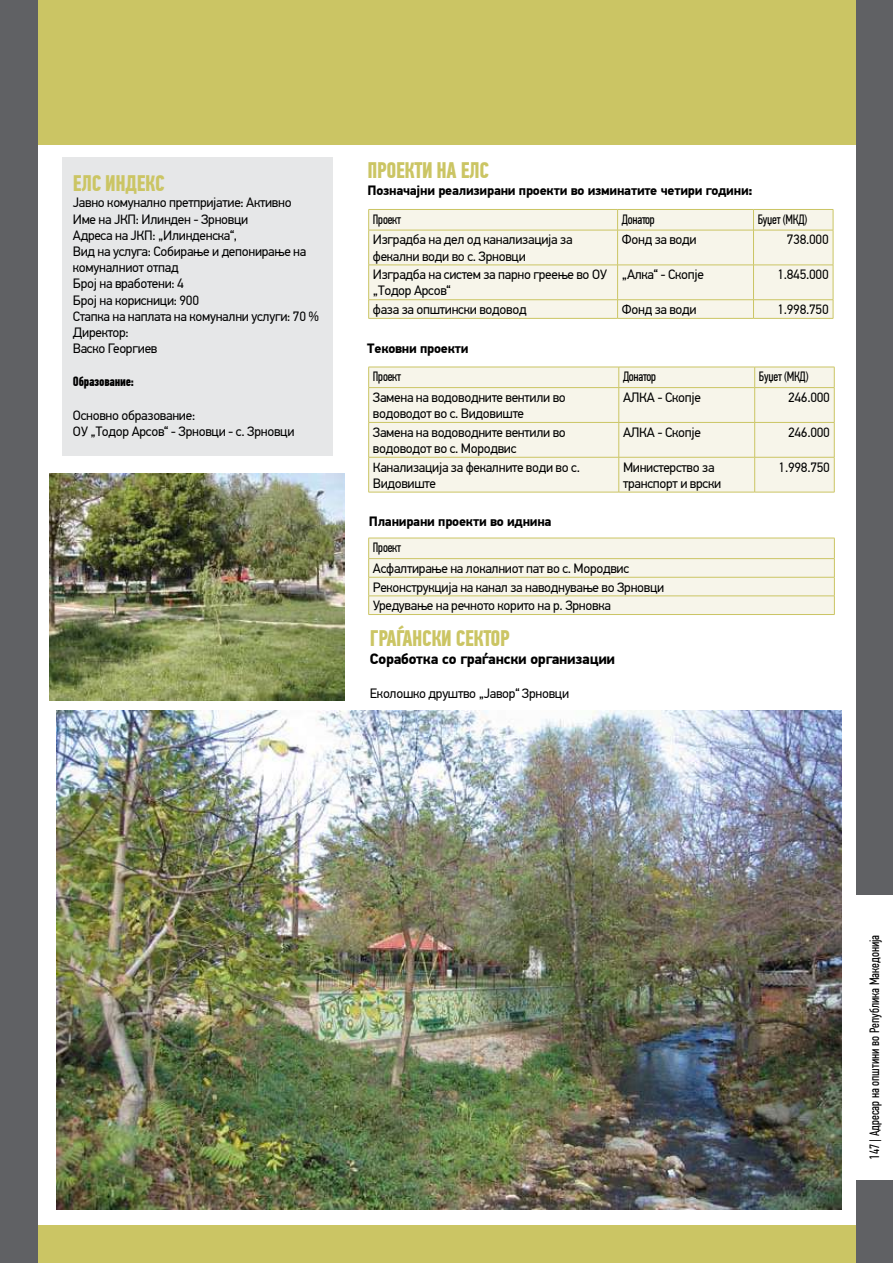
<style>
.page{position:relative;width:893px;height:1263px;background:#fff}
.page>*{position:absolute;margin:0;border:0;box-sizing:border-box;transform-origin:0 0}
.t1{font:700 22.5px "PF Din Text Comp Pro";letter-spacing:-.02em;color:#cbc564}
.t2{font:700 15px "PF1 Din Text Pro";letter-spacing:-.02em;color:#000}
.t3{font:13.5px/16.2px "PF1 Din Text Pro";letter-spacing:-.02em;color:#000}
.t4{font:13.5px "PF Din Text Comp Pro";letter-spacing:-.015em;color:#000}
.t5{font:700 13.5px "PF1 Din Text Pro";letter-spacing:-.02em;color:#000}
.t6{font:700 13.5px "PF Din Text Comp Pro";letter-spacing:-.02em;color:#000}
</style>
<div class="page">
<div style="left:0;top:1225px;width:893px;height:38px;background:#cbc564"></div>
<div style="left:7px;top:0;width:886px;height:145px;background:#cbc564"></div>
<div style="left:0;top:0;width:37px;height:1263px;background:#606164"></div>
<div style="left:856px;top:0;width:37px;height:894px;background:#606164"></div>
<div style="left:856px;top:1181px;width:37px;height:82px;background:#606164"></div>
<img style="left:50px;top:473px;width:294px;height:228px">
<img style="left:57px;top:711px;width:785px;height:498px">
<div style="left:62px;top:157px;width:271px;height:299px;background:#e6e7e8"></div>
<div style="left:369px;top:210px;width:464px;height:108px;background:#f7f5ea"></div>
<hr style="left:368px;top:209px;width:250px;height:1px;background:#cbc564">
<svg style="left:368px;top:210px;width:1px;height:20px"></svg>
<hr style="left:618px;top:209px;width:135px;height:1px;background:#cbc564">
<svg style="left:617px;top:210px;width:1px;height:20px"></svg>
<hr style="left:753px;top:209px;width:80px;height:1px;background:#cbc564">
<svg style="left:753px;top:210px;width:1px;height:20px"></svg>
<svg style="left:833px;top:210px;width:1px;height:20px"></svg>
<hr style="left:368px;top:230px;width:250px;height:1px;background:#cbc564">
<hr style="left:368px;top:230px;width:1px;height:35px;background:#cbc564">
<hr style="left:618px;top:230px;width:135px;height:1px;background:#cbc564">
<hr style="left:617px;top:230px;width:1px;height:35px;background:#cbc564">
<hr style="left:753px;top:230px;width:80px;height:1px;background:#cbc564">
<hr style="left:753px;top:230px;width:1px;height:35px;background:#cbc564">
<hr style="left:833px;top:230px;width:1px;height:35px;background:#cbc564">
<hr style="left:368px;top:265px;width:250px;height:1px;background:#cbc564">
<hr style="left:368px;top:265px;width:1px;height:35px;background:#cbc564">
<hr style="left:618px;top:265px;width:135px;height:1px;background:#cbc564">
<hr style="left:617px;top:265px;width:1px;height:35px;background:#cbc564">
<hr style="left:753px;top:265px;width:80px;height:1px;background:#cbc564">
<hr style="left:753px;top:265px;width:1px;height:35px;background:#cbc564">
<hr style="left:833px;top:265px;width:1px;height:35px;background:#cbc564">
<hr style="left:368px;top:299px;width:250px;height:1px;background:#cbc564">
<svg style="left:368px;top:300px;width:1px;height:18px"></svg>
<hr style="left:618px;top:299px;width:135px;height:1px;background:#cbc564">
<svg style="left:617px;top:300px;width:1px;height:18px"></svg>
<hr style="left:753px;top:299px;width:80px;height:1px;background:#cbc564">
<svg style="left:753px;top:300px;width:1px;height:18px"></svg>
<svg style="left:833px;top:300px;width:1px;height:18px"></svg>
<hr style="left:368px;top:318px;width:250px;height:1px;background:#cbc564">
<hr style="left:618px;top:318px;width:135px;height:1px;background:#cbc564">
<hr style="left:753px;top:318px;width:80px;height:1px;background:#cbc564">
<div style="left:369px;top:368px;width:465px;height:124px;background:#f7f5ea"></div>
<hr style="left:368px;top:367px;width:251px;height:1px;background:#cbc564">
<svg style="left:368px;top:367px;width:1px;height:20px"></svg>
<hr style="left:619px;top:367px;width:136px;height:1px;background:#cbc564">
<svg style="left:618px;top:367px;width:1px;height:20px"></svg>
<hr style="left:755px;top:367px;width:79px;height:1px;background:#cbc564">
<svg style="left:754px;top:367px;width:1px;height:20px"></svg>
<svg style="left:834px;top:367px;width:1px;height:20px"></svg>
<hr style="left:368px;top:387px;width:251px;height:1px;background:#cbc564">
<hr style="left:368px;top:388px;width:1px;height:34px;background:#cbc564">
<hr style="left:619px;top:387px;width:136px;height:1px;background:#cbc564">
<hr style="left:618px;top:388px;width:1px;height:34px;background:#cbc564">
<hr style="left:755px;top:387px;width:79px;height:1px;background:#cbc564">
<hr style="left:754px;top:388px;width:1px;height:34px;background:#cbc564">
<hr style="left:834px;top:388px;width:1px;height:34px;background:#cbc564">
<hr style="left:368px;top:422px;width:251px;height:1px;background:#cbc564">
<hr style="left:368px;top:423px;width:1px;height:34px;background:#cbc564">
<hr style="left:619px;top:422px;width:136px;height:1px;background:#cbc564">
<hr style="left:618px;top:423px;width:1px;height:34px;background:#cbc564">
<hr style="left:755px;top:422px;width:79px;height:1px;background:#cbc564">
<hr style="left:754px;top:423px;width:1px;height:34px;background:#cbc564">
<hr style="left:834px;top:423px;width:1px;height:34px;background:#cbc564">
<hr style="left:368px;top:457px;width:251px;height:1px;background:#cbc564">
<hr style="left:368px;top:457px;width:1px;height:35px;background:#cbc564">
<hr style="left:619px;top:457px;width:136px;height:1px;background:#cbc564">
<hr style="left:618px;top:457px;width:1px;height:35px;background:#cbc564">
<hr style="left:755px;top:457px;width:79px;height:1px;background:#cbc564">
<hr style="left:754px;top:457px;width:1px;height:35px;background:#cbc564">
<hr style="left:834px;top:457px;width:1px;height:35px;background:#cbc564">
<hr style="left:368px;top:492px;width:251px;height:1px;background:#cbc564">
<hr style="left:619px;top:492px;width:136px;height:1px;background:#cbc564">
<hr style="left:755px;top:492px;width:79px;height:1px;background:#cbc564">
<svg style="left:368px;top:538px;width:467px;height:76px;background:#f4f2e3"></svg>
<hr style="left:368px;top:614px;width:467px;height:1px;background:#cbc564">
<h1 class="t1" style="left:73px;top:170px;width:93px">ЕЛС ИНДЕКС</h1>
<p class="t3" style="left:73px;top:195px;width:248px">Јавно комунално претпријатие: Активно<br>Име на ЈКП: Илинден - Зрновци<br>Адреса на ЈКП: „Илинденска“,<br>Вид на услуга: Собирање и депонирање на комуналниот отпад<br>Број на вработени: 4<br>Број на корисници: 900<br>Стапка на наплата на комунални услуги: 70 %<br>Директор:<br>Васко Георгиев</p>
<p class="t6" style="left:73px;top:373px;width:63px">Образование:</p>
<p class="t3" style="left:73px;top:407px;width:223px">Основно образование:<br>ОУ „Тодор Арсов“ - Зрновци - с. Зрновци</p>
<h1 class="t1" style="left:368px;top:157px;width:123px">ПРОЕКТИ НА ЕЛС</h1>
<p class="t5" style="left:368px;top:182px;width:386px">Позначајни реализирани проекти во изминатите четири години:</p>
<p class="t4" style="left:373px;top:212px;width:30px">Проект</p>
<p class="t4" style="left:622px;top:212px;width:34px">Донатор</p>
<p class="t4" style="left:758px;top:212px;width:51px">Буџет (МКД)</p>
<p class="t3" style="left:373px;top:232px;width:201px">Изградба на дел од канализација за фекални води во с. Зрновци</p>
<p class="t3" style="left:622px;top:232px;width:76px">Фонд за води</p>
<p class="t3" style="left:787px;top:232px;width:43px">738.000</p>
<p class="t3" style="left:373px;top:267px;width:236px">Изградба на систем за парно греење во ОУ „Тодор Арсов“</p>
<p class="t3" style="left:622px;top:267px;width:84px">„Алка“ - Скопје</p>
<p class="t3" style="left:777px;top:267px;width:53px">1.845.000</p>
<p class="t3" style="left:373px;top:301px;width:155px">фаза за општински водовод</p>
<p class="t3" style="left:622px;top:301px;width:76px">Фонд за води</p>
<p class="t3" style="left:777px;top:301px;width:53px">1.998.750</p>
<p class="t5" style="left:367px;top:340px;width:103px">Тековни проекти</p>
<p class="t4" style="left:373px;top:369px;width:30px">Проект</p>
<p class="t4" style="left:623px;top:369px;width:34px">Донатор</p>
<p class="t4" style="left:759px;top:369px;width:51px">Буџет (МКД)</p>
<p class="t3" style="left:373px;top:389px;width:194px">Замена на водоводните вентили во водоводот во с. Видовиште</p>
<p class="t3" style="left:623px;top:389px;width:79px">АЛКА - Скопје</p>
<p class="t3" style="left:788px;top:389px;width:43px">246.000</p>
<p class="t3" style="left:373px;top:424px;width:194px">Замена на водоводните вентили во водоводот во с. Мородвис</p>
<p class="t3" style="left:623px;top:424px;width:79px">АЛКА - Скопје</p>
<p class="t3" style="left:788px;top:424px;width:43px">246.000</p>
<p class="t3" style="left:373px;top:459px;width:209px">Канализација за фекалните води во с.<br>Видовиште</p>
<p class="t3" style="left:623px;top:459px;width:100px">Министерство за транспорт и врски</p>
<p class="t3" style="left:779px;top:459px;width:53px">1.998.750</p>
<p class="t5" style="left:369px;top:513px;width:184px">Планирани проекти во иднина</p>
<p class="t4" style="left:373px;top:540px;width:30px">Проект</p>
<p class="t3" style="left:373px;top:559px;width:293px;line-height:18.6px">Асфалтирање на локалниот пат во с. Мородвис<br>Реконструкција на канал за наводнување во Зрновци<br>Уредување на речното корито на р. Зрновка</p>
<h1 class="t1" style="left:370px;top:625px;width:141px">ГРАЃАНСКИ СЕКТОР</h1>
<p class="t2" style="left:370px;top:650px;width:247px">Соработка со граѓански организации</p>
<p class="t3" style="left:370px;top:686px;width:201px">Еколошко друштво „Јавор“ Зрновци</p>
<p class="t4" style="left:867px;top:1159px;width:226px;rotate:-90deg">147 | Адресар на општини во Република Македонија</p>
</div>
